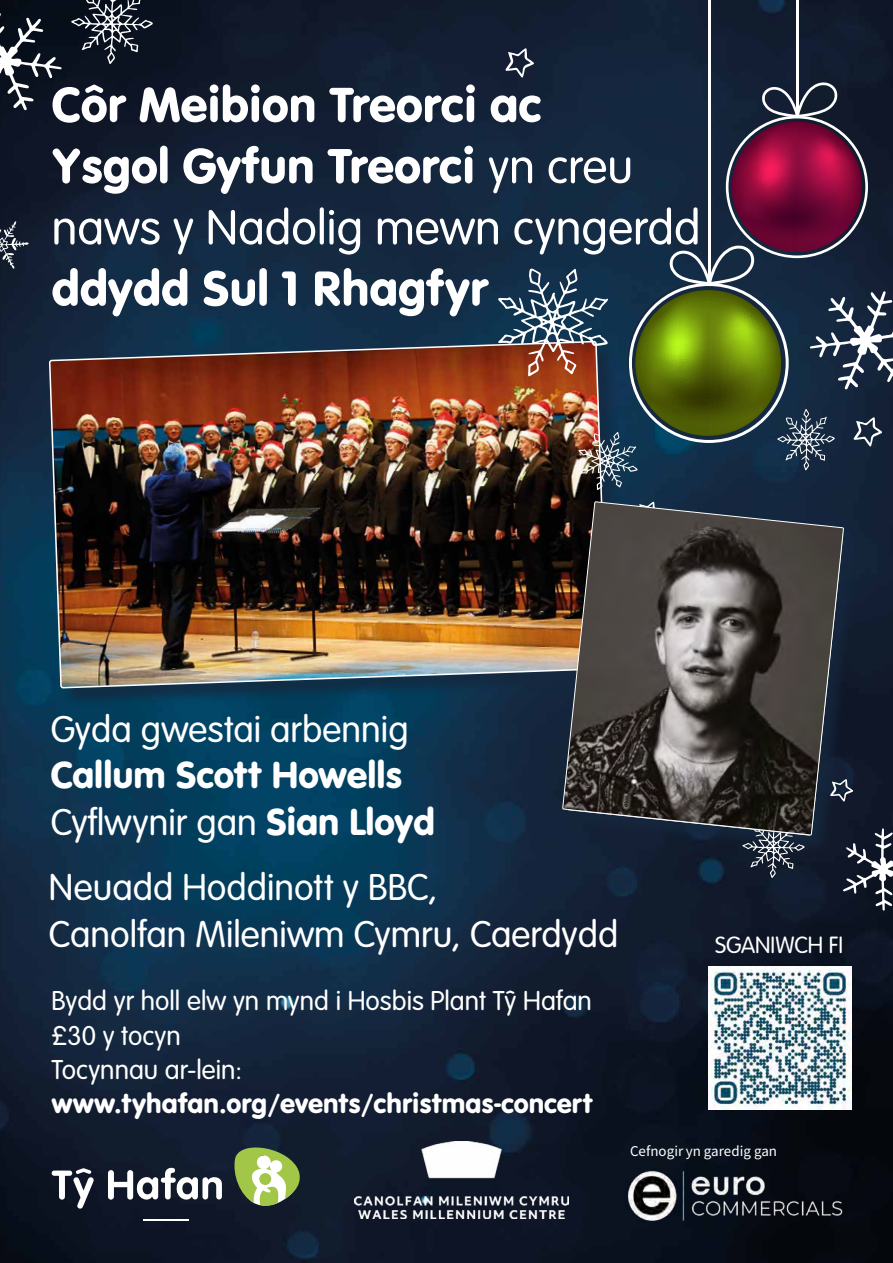
<style>
.page{position:relative;width:893px;height:1263px;background:#fff}
.page>*{position:absolute;margin:0;border:0;box-sizing:border-box;transform-origin:0 0}
.t1{font:51px/61.2px "VAG Rundschrift D";color:#fff}
.t2{font:300 39px/46.8px "VAG Rundschrift D";color:#fff}
.t3{font:39px/46.8px "VAG Rundschrift D";color:#fff}
.t4{font:300 28.5px/34.2px "VAG Rundschrift D";color:#fff}
.t5{font:28.5px "VAG Rundschrift D";color:#fff}
.t6{font:300 24.6px "VAG Rundschrift D";color:#fff}
.t7{font:15px "Source Sans Variable";color:#fff}
.s1{font-weight:300}
</style>
<div class="page">
<img style="left:0;top:0;width:893px;height:1263px">
<hr style="left:796px;top:0;width:3px;height:114px;background:#fff">
<svg style="left:51px;top:1168px;width:171px;height:41px"></svg>
<hr style="left:143px;top:1219px;width:46px;height:1px;background:#fff">
<svg style="left:232px;top:1140px;width:70px;height:68px"></svg>
<div style="left:259px;top:1173px;width:12px;height:12px;background:#a2c748;border-radius:50%"></div>
<svg style="left:0;top:12px;width:62px;height:98px"></svg>
<svg style="left:843px;top:828px;width:50px;height:83px"></svg>
<svg style="left:71px;top:0;width:82px;height:64px"></svg>
<svg style="left:0;top:221px;width:29px;height:48px"></svg>
<div style="left:51px;top:343px;width:576px;height:365px;background:#15283e;opacity:.75"></div>
<img style="left:48px;top:342px;width:561px;height:346px">
<div style="left:568px;top:508px;width:294px;height:347px;background:#15283e;opacity:.75"></div>
<svg style="left:844px;top:779px;width:10px;height:23px"></svg>
<hr style="left:708px;top:0;width:3px;height:281px;background:#fff">
<svg style="left:498px;top:48px;width:395px;height:442px"></svg>
<img style="left:355px;top:1141px;width:214px;height:78px">
<svg style="left:742px;top:836px;width:63px;height:42px"></svg>
<img style="left:623px;top:1164px;width:227px;height:56px">
<svg style="left:562px;top:501px;width:282px;height:335px"></svg>
<img style="left:709px;top:967px;width:143px;height:143px">
<p class="t1" style="left:52px;top:74px;width:650px">Côr Meibion Treorci ac<br>Ysgol Gyfun Treorci <span class="s1">yn creu naws y Nadolig mewn cyngerdd</span></p>
<p class="t1" style="left:52px;top:258px;width:439px">ddydd Sul 1 Rhagfyr</p>
<p class="t2" style="left:51px;top:706px;width:359px">Gyda gwestai arbennig</p>
<p class="t3" style="left:51px;top:752px;width:386px">Callum Scott Howells<br><span class="s1">Cyflwynir gan</span> Sian Lloyd</p>
<p class="t2" style="left:49px;top:865px;width:571px">Neuadd Hoddinott y BBC,<br>Canolfan Mileniwm Cymru, Caerdydd</p>
<p class="t4" style="left:52px;top:985px;width:542px">Bydd yr holl elw yn mynd i Hosbis Plant Tŷ Hafan £30 y tocyn<br>Tocynnau ar-lein:</p>
<p class="t5" style="left:52px;top:1087px;width:543px">www.tyhafan.org/events/christmas-concert</p>
<p class="t6" style="left:715px;top:932px;width:129px">SGANIWCH FI</p>
<p class="t7" style="left:630px;top:1142px;width:149px">Cefnogir yn garedig gan</p>
</div>
